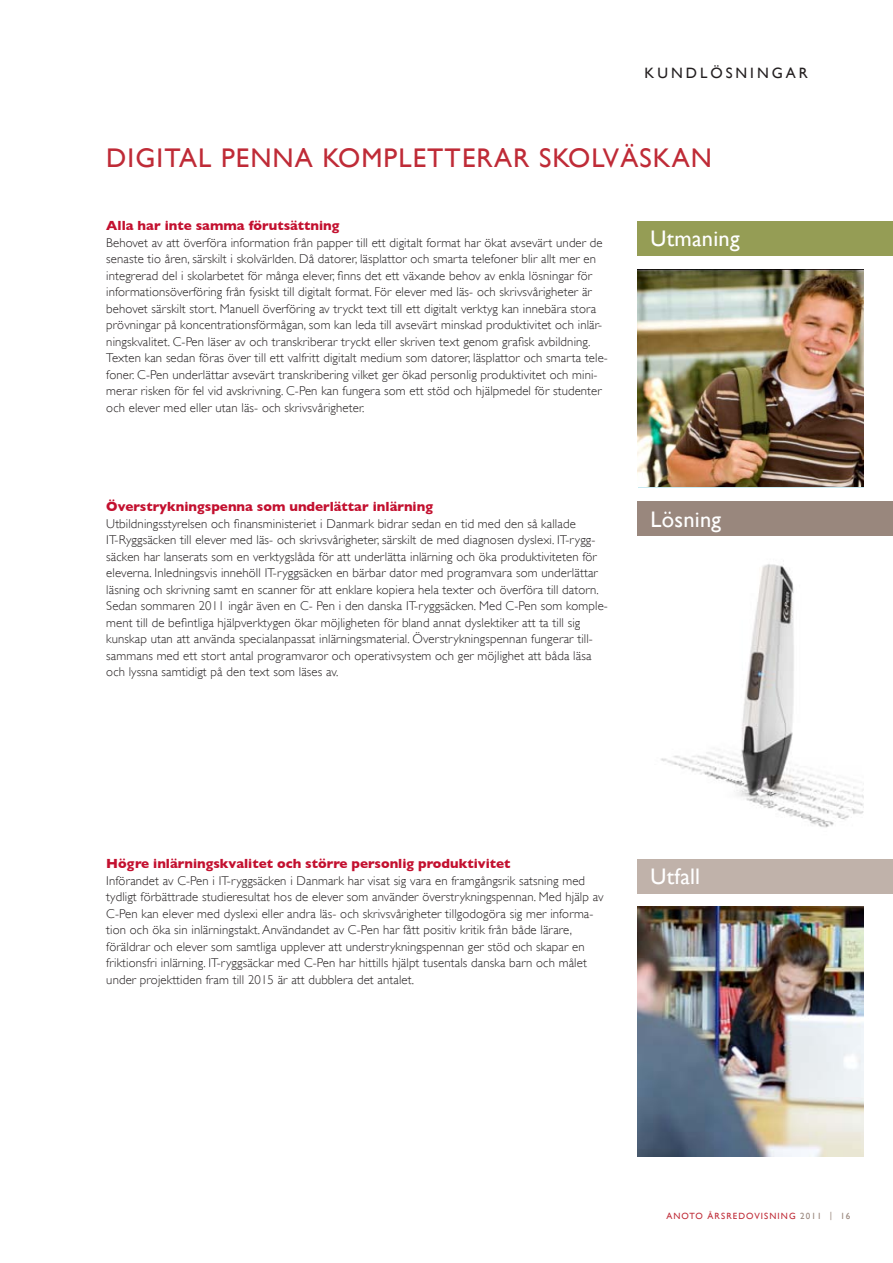
<style>
.page{position:relative;width:893px;height:1263px;background:#fff}
.page>*{position:absolute;margin:0;border:0;box-sizing:border-box;transform-origin:0 0}
._5_Rubrik{font:27px "Gill Sans";letter-spacing:.04em;color:#bf2b37}
.Vit_rubrik{font:22.5px "Gill Sans";letter-spacing:.01em;color:#fff}
.Sidrubrik{font:15px "Gill Sans";letter-spacing:.2em;color:#231f20}
._7_Mellanrubrik_röd{font:700 13.5px "Gill Sans";color:#c3102f}
._2_Brödtext{font:300 12.75px/16.5px "Gill Sans";letter-spacing:.01em;color:#231f20}
.t1{font:9px "Gill Sans";letter-spacing:.12em;color:#bf2b37}
.s1{color:#99877d}
</style>
<div class="page">
<div style="left:638px;top:221px;width:255px;height:34px;background:#959d55"></div>
<div style="left:638px;top:502px;width:255px;height:34px;background:#99877d"></div>
<div style="left:638px;top:859px;width:255px;height:34px;background:#c0b2aa"></div>
<img style="left:638px;top:270px;width:225px;height:217px">
<img style="left:638px;top:907px;width:225px;height:250px">
<img style="left:661px;top:564px;width:202px;height:264px">
<p class="Sidrubrik" style="left:645px;top:65px;width:165px">KUNDLÖSNINGAR</p>
<p class="_5_Rubrik" style="left:106px;top:142px;width:607px">DIGITAL PENNA KOMPLETTERAR SKOLVÄSKAN</p>
<p class="_7_Mellanrubrik_röd" style="left:106px;top:218px;width:235px">Alla har inte samma förutsättning</p>
<p class="_2_Brödtext" style="left:106px;top:234px;width:503px">Behovet av att överföra information från papper till ett digitalt format har ökat avsevärt under de senaste tio åren, särskilt i skolvärlden. Då datorer, läsplattor och smarta telefoner blir allt mer en integrerad del i skolarbetet för många elever, finns det ett växande behov av enkla lösningar för informationsöverföring från fysiskt till digitalt format. För elever med läs- och skrivsvårigheter är behovet särskilt stort. Manuell överföring av tryckt text till ett digitalt verktyg kan innebära stora prövningar på koncentrationsförmågan, som kan leda till avsevärt minskad produktivitet och inlär&shy;ningskvalitet. C-Pen läser av och transkriberar tryckt eller skriven text genom grafisk avbildning.<br>Texten kan sedan föras över till ett valfritt digitalt medium som datorer, läsplattor och smarta tele&shy;foner. C-Pen underlättar avsevärt transkribering vilket ger ökad personlig produktivitet och mini&shy;merar risken för fel vid avskrivning. C-Pen kan fungera som ett stöd och hjälpmedel för studenter och elever med eller utan läs- och skrivsvårigheter.</p>
<p class="_7_Mellanrubrik_röd" style="left:106px;top:499px;width:328px">Överstrykningspenna som underlättar inlärning</p>
<p class="_2_Brödtext" style="left:106px;top:515px;width:503px">Utbildningsstyrelsen och finansministeriet i Danmark bidrar sedan en tid med den så kallade IT-Ryggsäcken till elever med läs- och skrivsvårigheter, särskilt de med diagnosen dyslexi. IT-rygg&shy;säcken har lanserats som en verktygslåda för att underlätta inlärning och öka produktiviteten för eleverna. Inledningsvis innehöll IT-ryggsäcken en bärbar dator med programvara som underlättar läsning och skrivning samt en scanner för att enklare kopiera hela texter och överföra till datorn.<br>Sedan sommaren 2011 ingår även en C- Pen i den danska IT-ryggsäcken. Med C-Pen som komple&shy;ment till de befintliga hjälpverktygen ökar möjligheten för bland annat dyslektiker att ta till sig kunskap utan att använda specialanpassat inlärningsmaterial. Överstrykningspennan fungerar till&shy;sammans med ett stort antal programvaror och operativsystem och ger möjlighet att båda läsa och lyssna samtidigt på den text som läses av.</p>
<p class="Vit_rubrik" style="left:651px;top:225px;width:90px">Utmaning</p>
<p class="Vit_rubrik" style="left:651px;top:506px;width:72px">Lösning</p>
<p class="_7_Mellanrubrik_röd" style="left:106px;top:856px;width:406px">Högre inlärningskvalitet och större personlig produktivitet</p>
<p class="_2_Brödtext" style="left:106px;top:872px;width:499px">Införandet av C-Pen i IT-ryggsäcken i Danmark har visat sig vara en framgångsrik satsning med tydligt förbättrade studieresultat hos de elever som använder överstrykningspennan. Med hjälp av C-Pen kan elever med dyslexi eller andra läs- och skrivsvårigheter tillgodogöra sig mer informa&shy;tion och öka sin inlärningstakt. Användandet av C-Pen har fått positiv kritik från både lärare, föräldrar och elever som samtliga upplever att understrykningspennan ger stöd och skapar en friktionsfri inlärning. IT-ryggsäckar med C-Pen har hittills hjälpt tusentals danska barn och målet under projekttiden fram till 2015 är att dubblera det antalet.</p>
<p class="Vit_rubrik" style="left:651px;top:863px;width:51px">Utfall</p>
<p class="t1" style="left:666px;top:1211px;width:186px">ANOTO ÅRSREDOVISNING <span class="s1">2011 | 16</span></p>
</div>
